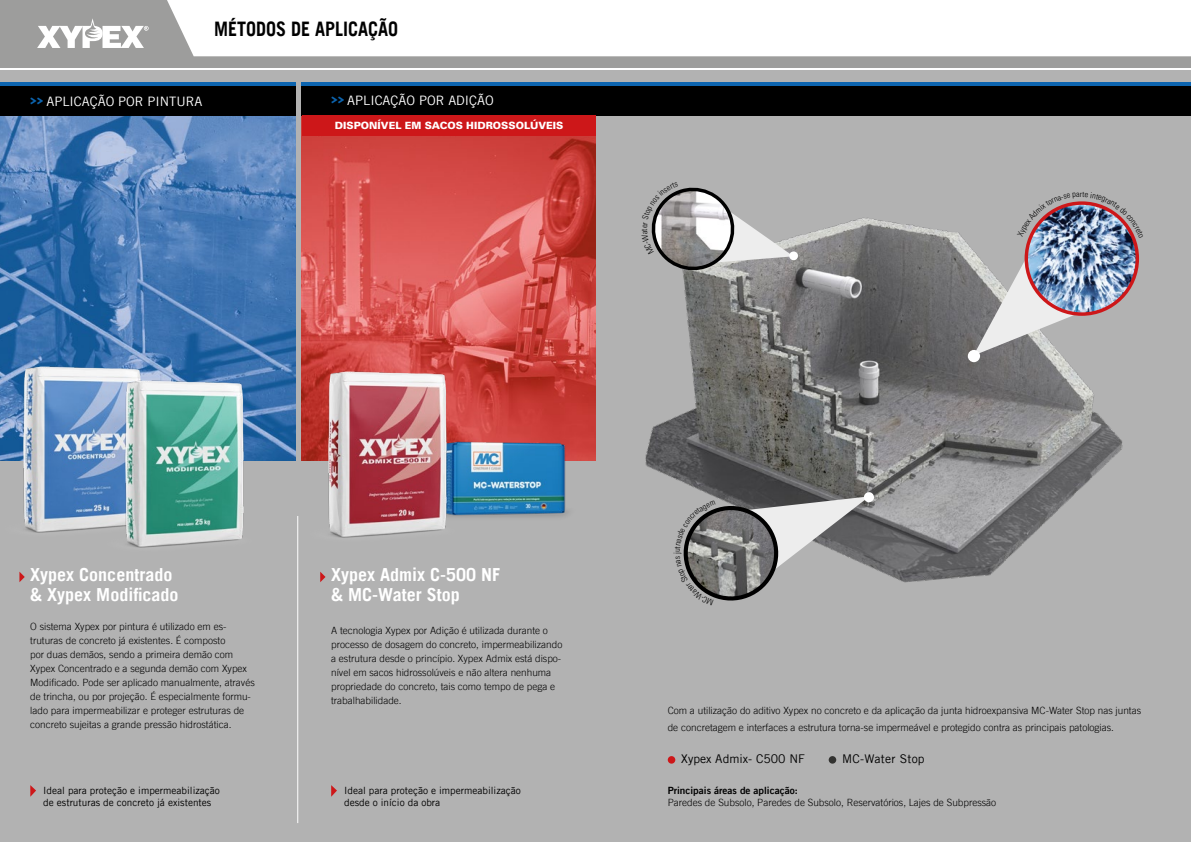
<style>
.page{position:relative;width:1191px;height:842px;background:#fff}
.page>*{position:absolute;margin:0;border:0;box-sizing:border-box;transform-origin:0 0}
.t1{font:700 20px "Trade Gothic LT";color:#000;scale:.9 1}
.t2{font:700 18px/20px "Trade Gothic LT";color:#fff}
.t3{font:13px "Trade Gothic LT";color:#fff}
.t4{font:12px "Trade Gothic LT";color:#000}
.t5{font:12px "Trade Gothic LT";letter-spacing:.02em;color:#000}
.t6{font:300 10px/14px "Trade Gothic LT";color:#000}
.t7{font:10px/12px "Trade Gothic LT";color:#000}
.t8{font:900 10px "Univers LT Std";color:#fff}
.t9{font:10px "Trade Gothic LT Bold Two";color:#000}
.t10{font:300 condensed 8.3px "Univers LT Std";color:#000}
</style>
<div class="page">
<div style="left:0;top:70px;width:1191px;height:772px;background:#b2b2b2"></div>
<img style="left:0;top:115px;width:296px;height:345px">
<img style="left:302px;top:136px;width:293px;height:324px">
<div style="left:302px;top:86px;width:889px;height:29px;background:#000"></div>
<svg style="left:331px;top:785px;width:6px;height:12px"></svg>
<svg style="left:30px;top:785px;width:6px;height:12px"></svg>
<hr style="left:297px;top:516px;width:1px;height:307px;background:#fff">
<svg style="left:19px;top:572px;width:6px;height:10px"></svg>
<svg style="left:320px;top:572px;width:5px;height:10px"></svg>
<div style="left:0;top:0;width:1191px;height:67px;background:#9d9d9c"></div>
<div style="left:167px;top:0;width:1024px;height:56px;background:#fff"></div>
<svg style="left:37px;top:18px;width:112px;height:30px"></svg>
<div style="left:668px;top:756px;width:7px;height:8px;background:#cd1719;border-radius:50%"></div>
<div style="left:828px;top:756px;width:8px;height:8px;background:#323230;border-radius:50%"></div>
<img style="left:645px;top:217px;width:478px;height:366px">
<div style="left:967px;top:350px;width:13px;height:12px;background:#fff;border-radius:50%"></div>
<div style="left:302px;top:115px;width:293px;height:21px;background:#cd1719"></div>
<div style="left:0;top:86px;width:296px;height:29px;background:#000"></div>
<hr style="left:0;top:82px;width:296px;height:4px;background:#0c64af">
<hr style="left:302px;top:82px;width:889px;height:4px;background:#0c64af">
<img style="left:465px;top:376px;width:129px;height:141px">
<img style="left:6px;top:340px;width:154px;height:193px">
<img style="left:107px;top:355px;width:155px;height:193px">
<img style="left:310px;top:345px;width:155px;height:193px">
<svg style="left:645px;top:187px;width:153px;height:87px"></svg>
<svg style="left:675px;top:491px;width:199px;height:110px"></svg>
<img style="left:973px;top:201px;width:166px;height:155px">
<h1 class="t1" style="left:214px;top:17px;width:206px">MÉTODOS DE APLICAÇÃO</h1>
<h3 class="t3" style="left:30px;top:94px;width:174px"><sup>&gt;&gt;</sup> APLICAÇÃO POR PINTURA</h3>
<h3 class="t3" style="left:331px;top:92px;width:164px"><sup>&gt;&gt;</sup> APLICAÇÃO POR ADIÇÃO</h3>
<p class="t8" style="left:335px;top:120px;width:230px">DISPONÍVEL EM SACOS HIDROSSOLÚVEIS</p>
<h2 class="t2" style="left:30px;top:564px;width:150px">Xypex Concentrado &amp; Xypex Modificado</h2>
<p class="t6" style="left:30px;top:619px;width:226px">O sistema Xypex por pintura é utilizado em es&shy;truturas de concreto já existentes. É composto<br>por duas demãos, sendo a primeira demão com Xypex Concentrado e a segunda demão com Xypex Modificado. Pode ser aplicado manualmente, através de trincha, ou por projeção. É especialmente formu&shy;lado para impermeabilizar e proteger estruturas de concreto sujeitas a grande pressão hidrostática.</p>
<p class="t7" style="left:43px;top:785px;width:178px">Ideal para proteção e impermeabilização de estruturas de concreto já existentes</p>
<h2 class="t2" style="left:331px;top:564px;width:171px">Xypex Admix C-500 NF &amp; MC-Water Stop</h2>
<p class="t6" style="left:331px;top:623px;width:233px">A tecnologia Xypex por Adição é utilizada durante o processo de dosagem do concreto, impermeabilizando a estrutura desde o princípio. Xypex Admix está dispo&shy;nível em sacos hidrossolúveis e não altera nenhuma propriedade do concreto, tais como tempo de pega e trabalhabilidade.</p>
<p class="t7" style="left:344px;top:785px;width:178px">Ideal para proteção e impermeabilização desde o início da obra</p>
<p class="t10" style="left:672px;top:554px;width:3px;rotate:-90deg">j</p>
<p class="t6" style="left:668px;top:702px;width:475px;line-height:17px">Com a utilização do aditivo Xypex no concreto e da aplicação da junta hidroexpansiva MC-Water Stop nas juntas de concretagem e interfaces a estrutura torna-se impermeável e protegido contra as principais patologias.</p>
<p class="t4" style="left:681px;top:751px;width:125px">Xypex Admix- C500 NF</p>
<p class="t5" style="left:842px;top:751px;width:84px">MC-Water Stop</p>
<p class="t9" style="left:668px;top:785px;width:131px">Principais áreas de aplicação:</p>
<p class="t6" style="left:668px;top:796px;width:330px">Paredes de Subsolo, Paredes de Subsolo, Reservatórios, Lajes de Subpressão</p>
</div>
